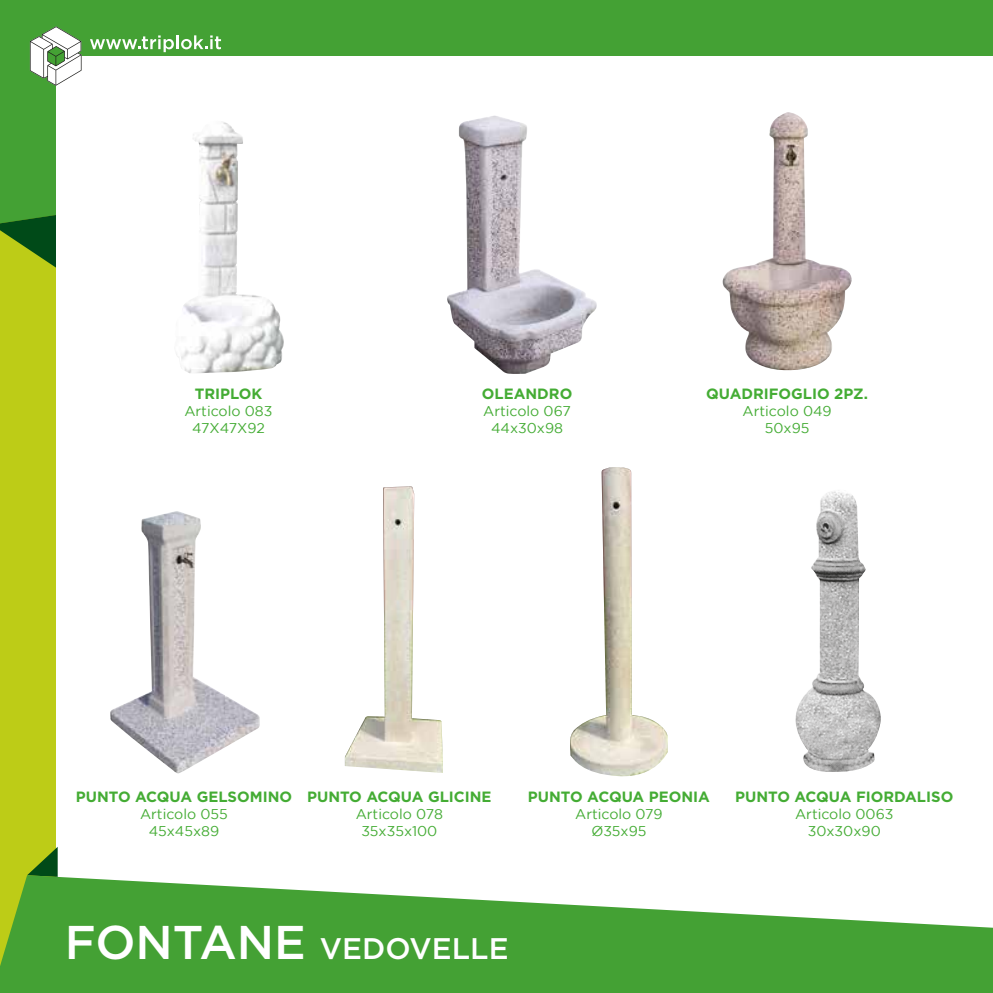
<style>
.page{position:relative;width:993px;height:993px;background:#fff}
.page>*{position:absolute;margin:0;border:0;box-sizing:border-box;transform-origin:0 0}
.t1{font:500 29.75px "Gotham";color:#fff}
.t2{font:700 14.88px "Gotham";color:#44ac34}
.t3{font:14.17px/17px "Gotham";color:#44ac34;text-align:center}
.s1{font-size:47.25px}
</style>
<div class="page">
<div style="left:0;top:0;width:992px;height:191px;background:#44a134"></div>
<svg style="left:0;top:191px;width:56px;height:597px;background:#aec418"></svg>
<div style="left:56px;top:56px;width:936px;height:878px;background:#fff"></div>
<svg style="left:30px;top:26px;width:51px;height:60px"></svg>
<svg style="left:90px;top:35px;width:84px;height:17px"></svg>
<hr style="left:176px;top:35px;width:3px;height:14px;background:#fff">
<svg style="left:181px;top:35px;width:40px;height:14px"></svg>
<svg style="left:27px;top:846px;width:31px;height:28px"></svg>
<svg style="left:0;top:874px;width:992px;height:118px;fill:#44a134"></svg>
<img style="left:447px;top:115px;width:150px;height:259px">
<img style="left:176px;top:122px;width:108px;height:251px">
<img style="left:722px;top:112px;width:130px;height:259px">
<img style="left:110px;top:511px;width:150px;height:262px">
<img style="left:345px;top:486px;width:98px;height:286px">
<img style="left:570px;top:467px;width:97px;height:310px">
<img style="left:795px;top:491px;width:85px;height:280px">
<p class="t2" style="left:195px;top:385px;width:69px">TRIPLOK</p>
<p class="t3" style="left:184px;top:402px;width:90px">Articolo 083<br>47X47X92</p>
<p class="t2" style="left:481px;top:385px;width:92px">OLEANDRO</p>
<p class="t3" style="left:483px;top:402px;width:89px">Articolo 067<br>44x30x98</p>
<p class="t2" style="left:706px;top:385px;width:163px">QUADRIFOGLIO 2PZ.</p>
<p class="t3" style="left:742px;top:402px;width:90px">Articolo 049<br>50x95</p>
<p class="t2" style="left:76px;top:788px;width:218px">PUNTO ACQUA GELSOMINO</p>
<p class="t3" style="left:140px;top:805px;width:89px">Articolo 055<br>45x45x89</p>
<p class="t2" style="left:307px;top:788px;width:186px">PUNTO ACQUA GLICINE</p>
<p class="t3" style="left:355px;top:805px;width:89px">Articolo 078<br>35x35x100</p>
<p class="t2" style="left:528px;top:788px;width:183px">PUNTO ACQUA PEONIA</p>
<p class="t3" style="left:575px;top:805px;width:89px">Articolo 079<br>Ø35x95</p>
<p class="t2" style="left:735px;top:788px;width:219px">PUNTO ACQUA FIORDALISO</p>
<p class="t3" style="left:794px;top:805px;width:100px">Articolo 0063<br>30x30x90</p>
<h1 class="t1" style="left:65px;top:928px;width:445px"><span class="s1">FONTANE</span> VEDOVELLE</h1>
</div>
